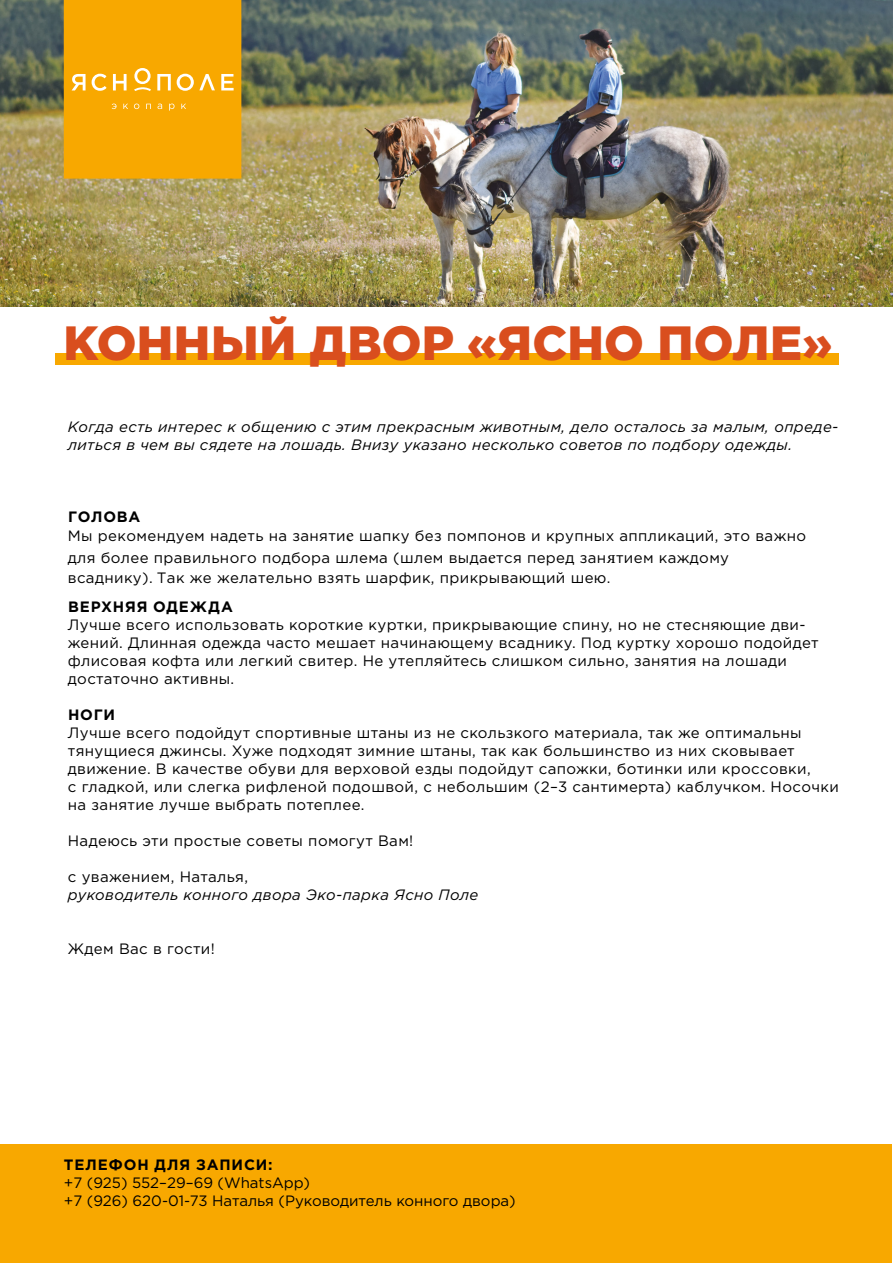
<style>
.page{position:relative;width:893px;height:1263px;background:#fff}
.page>*{position:absolute;margin:0;border:0;box-sizing:border-box;transform-origin:0 0}
.t1{font:900 48px "Gotham Pro";letter-spacing:.005em;color:#d94e1e}
.t2{font:15px/18px "Gotham Pro";letter-spacing:.025em;color:#000}
.t3{font:italic 15px/18px "Gotham Pro";letter-spacing:.025em;color:#000}
.t4{font:15px/18px "Gotham Pro";color:#000}
.t5{font:700 15px "Gotham Pro";letter-spacing:.055em;color:#000}
.s1{font-weight:700}
.s2{font-family:"Minion Pro";font-size:18px}
</style>
<div class="page">
<div style="left:1px;top:1144px;width:891px;height:118px;background:#f8a800"></div>
<img style="left:0;top:0;width:893px;height:307px">
<div style="left:64px;top:0;width:177px;height:179px;background:#f8a800"></div>
<div style="left:56px;top:354px;width:783px;height:11px;background:#f8a800"></div>
<h1 class="t1" style="left:63px;top:315px;width:770px">КОННЫЙ ДВОР «ЯСНО ПОЛЕ»</h1>
<p class="t3" style="left:68px;top:418px;width:772px">Когда есть интерес к общению с этим прекрасным животным, дело осталось за малым, опреде&shy;литься в чем вы сядете на лошадь. Внизу указано несколько советов по подбору одежды.</p>
<p class="t2" style="left:68px;top:507px;width:740px;line-height:18.8px"><span class="s1">ГОЛОВА<br></span>Мы рекомендуем надеть на заняти<span class="s2">е</span> шапку без помпонов и крупных аппликаций, это важно</p>
<p class="t2" style="left:68px;top:547px;width:663px;line-height:20.5px">для более правильного подбора шлема (шлем выда<span class="s2">е</span>тся перед зан<span class="s2">я</span>тием каждому всаднику). Так же желательно взять шарфик, прикрывающий шею.</p>
<p class="t5" style="left:68px;top:598px;width:166px">ВЕРХНЯЯ ОДЕЖДА</p>
<p class="t2" style="left:68px;top:616px;width:752px">Лучше всего использовать короткие куртки, прикрывающие спину, но не стесняющие дви‑ жений. Длинная одежда часто мешает начинающему всаднику. Под куртку хорошо подойдет флисовая кофта или легкий свитер. Не утепляйтесь слишком сильно, занятия на лошади достаточно активны.</p>
<p class="t5" style="left:68px;top:706px;width:48px">НОГИ</p>
<p class="t2" style="left:68px;top:724px;width:772px">Лучше всего подойдут спортивные штаны из не скользкого материала, так же оптимальны тянущиеся джинсы. Хуже подходят зимние штаны, так как большинство из них сковывает движение. В качестве обуви для верховой езды подойдут сапожки, ботинки или кроссовки,<br>с гладкой, или слегка рифленой подошвой, с небольшим (2–3 сантимерта) каблучком. Носочки на занятие лучше выбрать потеплее.</p>
<p class="t2" style="left:68px;top:832px;width:347px">Надеюсь эти простые советы помогут Вам!</p>
<p class="t2" style="left:68px;top:868px;width:182px">с уважением, Наталья,</p>
<p class="t3" style="left:68px;top:886px;width:412px">руководитель конного двора Эко-парка Ясно Поле</p>
<p class="t2" style="left:68px;top:940px;width:148px">Ждем Вас в гости!</p>
<p class="t5" style="left:64px;top:1156px;width:210px">ТЕЛЕФОН ДЛЯ ЗАПИСИ:</p>
<p class="t4" style="left:64px;top:1174px;width:454px">+7 (925) 552–29–69 (WhatsApp)<br>+7 (926) 620‑01‑73 Наталья (Руководитель конного двора)</p>
</div>
